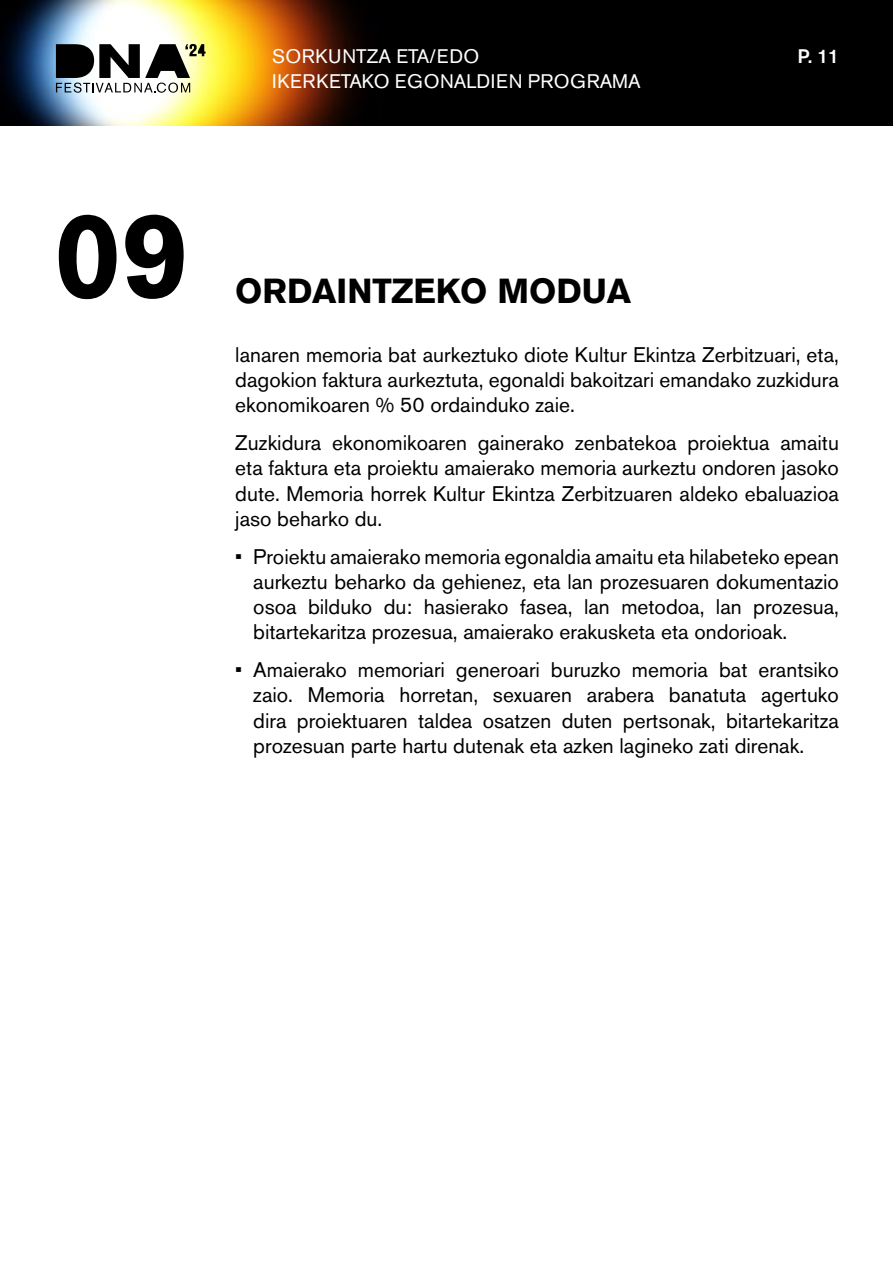
<style>
.page{position:relative;width:893px;height:1263px;background:#fff}
.page>*{position:absolute;margin:0;border:0;box-sizing:border-box;transform-origin:0 0}
.t1{font:700 120px "Akzidenz Grotesk BQ";color:#000}
.t2{font:700 34.5px "Akzidenz Grotesk BQ";color:#000}
.t3{font:21px/25.2px "Akzidenz Grotesk BQ";color:#000;text-align:justify}
.t4{font:19.5px/25.5px "Akzidenz Grotesk BE";letter-spacing:.02em;color:#fff}
.t5{font:500 19.5px "Akzidenz Grotesk BE";color:#fff}
</style>
<div class="page">
<div style="left:0;top:0;width:893px;height:125px;background:#000"></div>
<img style="left:1px;top:0;width:358px;height:125px">
<svg style="left:56px;top:44px;width:150px;height:49px"></svg>
<h1 class="t1" style="left:54px;top:186px;width:136px">09</h1>
<p class="t4" style="left:272px;top:43px;width:370px">SORKUNTZA ETA/EDO<br>IKERKETAKO EGONALDIEN PROGRAMA</p>
<p class="t5" style="left:797px;top:45px;width:43px">P. 11</p>
<h2 class="t2" style="left:235px;top:271px;width:398px">ORDAINTZEKO MODUA</h2>
<p class="t3" style="left:235px;top:342px;width:605px">lanaren memoria bat aurkeztuko diote Kultur Ekintza Zerbitzuari, eta, dagokion faktura aurkeztuta, egonaldi bakoitzari emandako zuzkidura ekonomikoaren % 50 ordainduko zaie.</p>
<p class="t3" style="left:235px;top:430px;width:605px">Zuzkidura ekonomikoaren gainerako zenbatekoa proiektua amaitu eta faktura eta proiektu amaierako memoria aurkeztu ondoren jasoko dute. Memoria horrek Kultur Ekintza Zerbitzuaren aldeko ebaluazioa jaso beharko du.</p>
<p class="t3" style="left:253px;top:544px;width:587px;text-indent:-18px">• Proiektu amaierako memoria egonaldia amaitu eta hilabeteko epean aurkeztu beharko da gehienez, eta lan prozesuaren dokumentazio osoa bilduko du: hasierako fasea, lan metodoa, lan prozesua, bitartekaritza prozesua, amaierako erakusketa eta ondorioak.</p>
<p class="t3" style="left:253px;top:657px;width:587px;text-indent:-18px">• Amaierako memoriari generoari buruzko memoria bat erantsiko zaio. Memoria horretan, sexuaren arabera banatuta agertuko dira proiektuaren taldea osatzen duten pertsonak, bitartekaritza prozesuan parte hartu dutenak eta azken lagineko zati direnak.</p>
</div>
